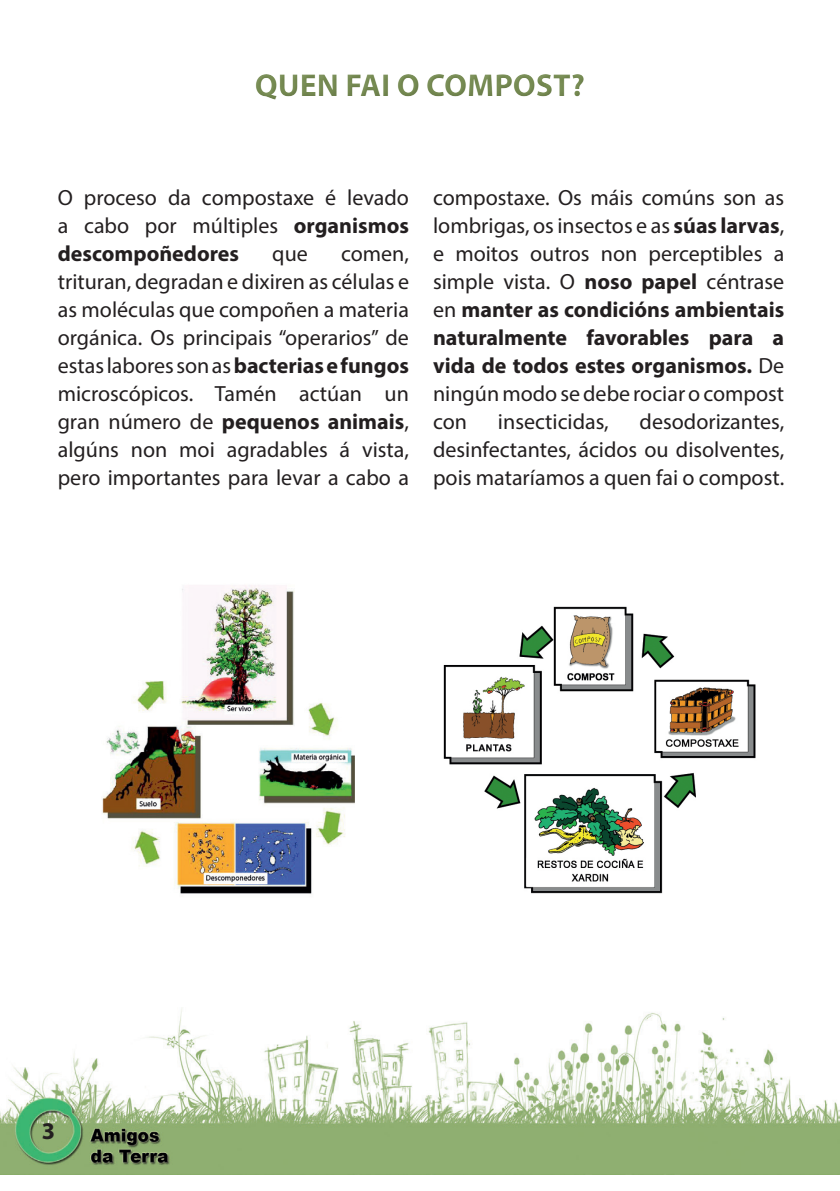
<style>
.page{position:relative;width:840px;height:1191px;background:#fff}
.page>*{position:absolute;margin:0;border:0;box-sizing:border-box;transform-origin:0 0}
.t1{font:700 32px "Myriad Pro";color:#768b52}
.t2{font:700 24px "Myriad Pro";color:#231f20}
.t3{font:22px/28px "Myriad Pro";color:#231f20;text-align:justify}
.s1{font-weight:700}
</style>
<div class="page">
<img style="left:0;top:1008px;width:840px;height:166px">
<img style="left:443px;top:606px;width:313px;height:288px">
<img style="left:102px;top:585px;width:253px;height:309px">
<h1 class="t1" style="left:255px;top:64px;width:331px">QUEN FAI O COMPOST?</h1>
<p class="t3" style="left:58px;top:183px;width:352px">O proceso da compostaxe é levado a cabo por múltiples <span class="s1">organismos descompoñedores</span></p>
<p class="t3" style="left:58px;top:239px;width:352px;text-indent:283px">comen, trituran, degradan e dixiren as células e as moléculas que compoñen a materia orgánica. Os principais “operarios” de estas labores son as <span class="s1">bacterias e fungos </span>microscópicos. Tamén actúan un gran número de <span class="s1">pequenos animais</span>, algúns non moi agradables á vista, pero importantes para levar a cabo a</p>
<p class="t3" style="left:272px;top:239px;width:37px">que</p>
<p class="t3" style="left:433px;top:183px;width:352px">compostaxe. Os máis comúns son as lombrigas, os insectos e as <span class="s1">súas larvas</span>, e moitos outros non perceptibles a simple vista. O <span class="s1">noso papel</span> céntrase en <span class="s1">manter as condicións ambientais naturalmente favorables para a vida de todos estes organismos.</span> De ningún modo se debe rociar o compost con</p>
<p class="t3" style="left:433px;top:407px;width:352px;text-indent:206px">desodorizantes, desinfectantes, ácidos ou disolventes, pois mataríamos a quen fai o compost.</p>
<p class="t3" style="left:497px;top:407px;width:112px">insecticidas,</p>
<p class="t2" style="left:42px;top:1115px;width:15px">3</p>
</div>
